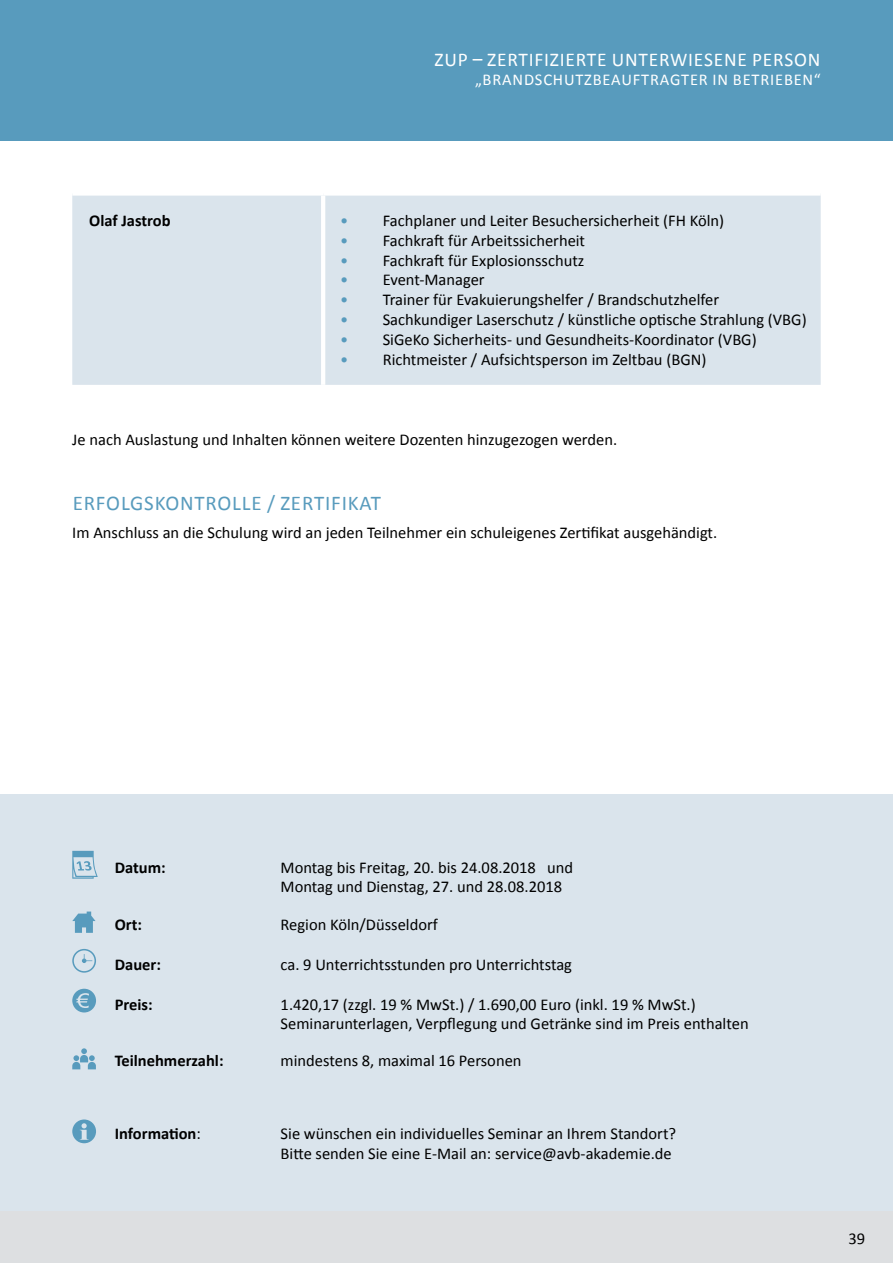
<style>
.page{position:relative;width:893px;height:1263px;background:#fff}
.page>*{position:absolute;margin:0;border:0;box-sizing:border-box;transform-origin:0 0}
.t1{font:21px "Calibri";color:#589bbd}
.t2{font:19.5px "Calibri";letter-spacing:.04em;color:#fff}
.t3{font:16.5px/19.8px "Calibri";color:#000}
.t4{font:700 16.5px "Calibri";color:#000}
.t5{font:16.5px "Calibri";color:#fff}
.s1{color:#589bbd}
.s2{font-weight:400}
</style>
<div class="page">
<div style="left:0;top:794px;width:893px;height:426px;background:#dae4ec"></div>
<div style="left:0;top:1212px;width:893px;height:51px;background:#dddfe1"></div>
<div style="left:0;top:0;width:893px;height:140px;background:#589bbd"></div>
<div style="left:72px;top:196px;width:749px;height:189px;background:#dae4ec"></div>
<hr style="left:321px;top:196px;width:4px;height:189px;background:#fff">
<svg style="left:72px;top:850px;width:26px;height:29px"></svg>
<svg style="left:72px;top:911px;width:24px;height:22px"></svg>
<svg style="left:72px;top:949px;width:24px;height:24px"></svg>
<svg style="left:72px;top:989px;width:24px;height:23px"></svg>
<svg style="left:72px;top:1048px;width:24px;height:21px"></svg>
<svg style="left:72px;top:1119px;width:24px;height:24px"></svg>
<p class="t2" style="left:435px;top:47px;width:73px">ZUP – Zertifizierte</p>
<p class="t2" style="left:612px;top:47px;width:3px">unterwiesene</p>
<p class="t2" style="left:752px;top:47px;width:23px">Person</p>
<p class="t5" style="left:475px;top:70px;width:28px">„Brands</p>
<p class="t5" style="left:543px;top:70px;width:21px">chutzbeauftragter</p>
<p class="t5" style="left:713px;top:70px;width:40px">in Betrieben</p>
<p class="t5" style="left:814px;top:70px;width:8px">“</p>
<p class="t4" style="left:89px;top:210px;width:83px">Olaf Jastrob</p>
<p class="t3" style="left:340px;top:211px;width:386px"><span class="s1">•</span> Fachplaner und Leiter Besuchersicherheit (FH Köln)</p>
<p class="t3" style="left:340px;top:231px;width:246px"><span class="s1">•</span> Fachkraft für Arbeitssicherheit</p>
<p class="t3" style="left:340px;top:250px;width:246px"><span class="s1">•</span> Fachkraft für Explosionsschutz</p>
<p class="t3" style="left:340px;top:270px;width:146px"><span class="s1">•</span> Event-Manager</p>
<p class="t3" style="left:340px;top:290px;width:381px"><span class="s1">•</span> Trainer für Evakuierungshelfer / Brandschutzhelfer</p>
<p class="t3" style="left:340px;top:310px;width:468px"><span class="s1">•</span> Sachkundiger Laserschutz / künstliche optische Strahlung (VBG)</p>
<p class="t3" style="left:340px;top:330px;width:418px"><span class="s1">•</span> SiGeKo Sicherheits- und Gesundheits-Koordinator (VBG)</p>
<p class="t3" style="left:340px;top:349px;width:368px"><span class="s1">•</span> Richtmeister / Aufsichtsperson im Zeltbau (BGN)</p>
<p class="t3" style="left:72px;top:430px;width:546px">Je nach Auslastung und Inhalten können weitere Dozenten hinzugezogen werden.</p>
<p class="t1" style="left:73px;top:490px;width:24px">Erfolgskontrolle</p>
<p class="t1" style="left:267px;top:490px;width:35px">/ Zertifikat</p>
<p class="t3" style="left:72px;top:523px;width:646px">Im Anschluss an die Schulung wird an jeden Teilnehmer ein schuleigenes Zertifikat ausgehändigt.</p>
<p class="t4" style="left:115px;top:857px;width:52px">Datum:</p>
<p class="t3" style="left:281px;top:857px;width:294px">Montag bis Freitag, 20. bis 24.08.2018 und<br>Montag und Dienstag, 27. und 28.08.2018</p>
<p class="t4" style="left:115px;top:914px;width:29px">Ort:</p>
<p class="t3" style="left:281px;top:914px;width:159px">Region Köln/Düsseldorf</p>
<p class="t4" style="left:115px;top:954px;width:48px">Dauer:</p>
<p class="t3" style="left:281px;top:954px;width:293px">ca. 9 Unterrichtsstunden pro Unterrichtstag</p>
<p class="t4" style="left:115px;top:993px;width:39px">Preis:</p>
<p class="t3" style="left:281px;top:994px;width:469px">1.420,17 (zzgl. 19 % MwSt.) / 1.690,00 Euro (inkl. 19 % MwSt.)<br>Seminarunterlagen, Verpflegung und Getränke sind im Preis enthalten</p>
<p class="t4" style="left:115px;top:1050px;width:110px">Teilnehmerzahl:</p>
<p class="t3" style="left:281px;top:1051px;width:242px">mindestens 8, maximal 16 Personen</p>
<p class="t4" style="left:115px;top:1123px;width:88px">Information<span class="s2">:</span></p>
<p class="t3" style="left:281px;top:1123px;width:397px">Sie wünschen ein individuelles Seminar an Ihrem Standort?<br>Bitte senden Sie eine E-Mail an: service@avb-akademie.de</p>
<p class="t3" style="left:848px;top:1228px;width:18px">39</p>
</div>
